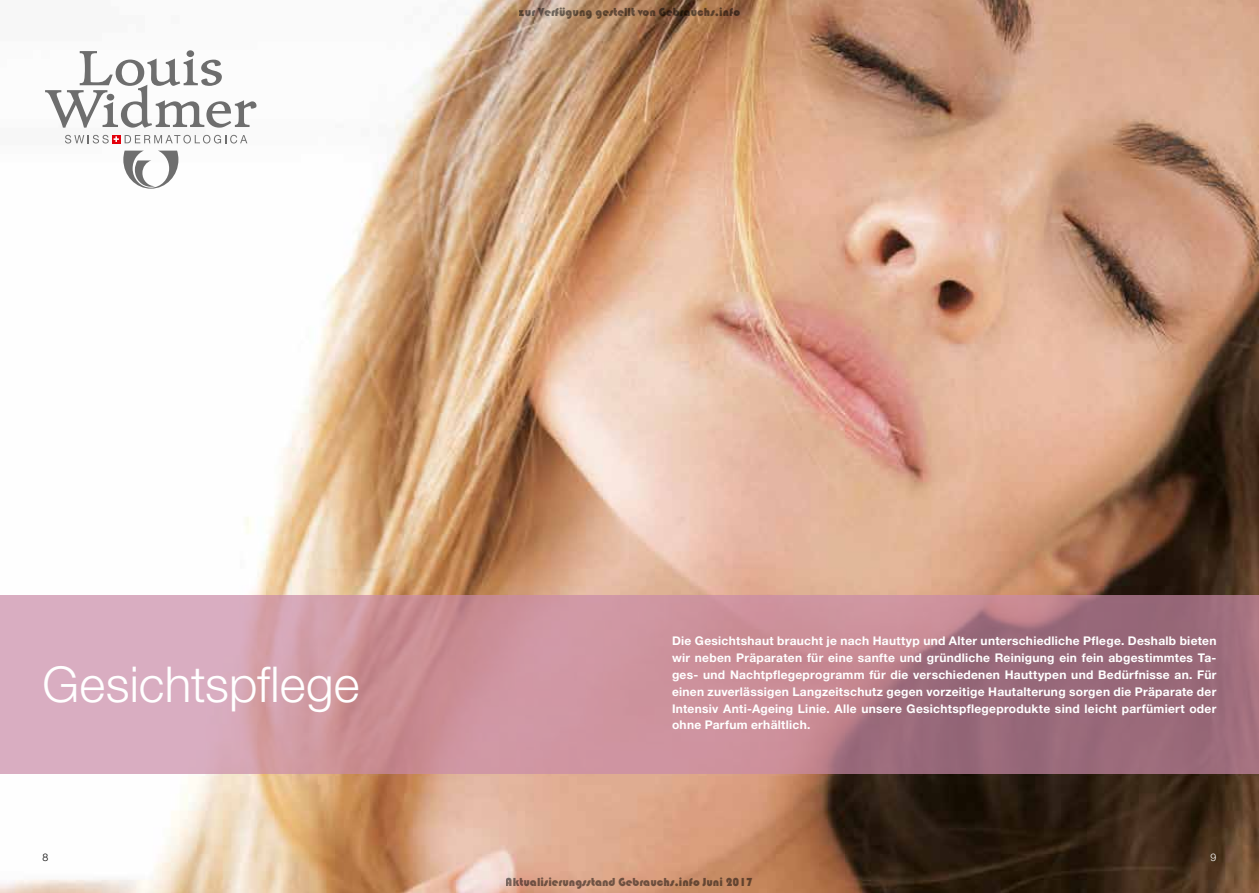
<style>
.page{position:relative;width:1259px;height:893px;background:#fff}
.page>*{position:absolute;margin:0;border:0;box-sizing:border-box;transform-origin:0 0}
.t1{font:300 49.5px "Helvetica Neue";letter-spacing:.005em;color:#fff}
.t2{font:700 12px/16.8px "Helvetica Neue";letter-spacing:.025em;color:#fff;text-align:justify}
.t3{font:12px "Bauhaus 93";color:rgb(0 0 0/.5)}
.t4{font:300 10.5px "Helvetica Neue";color:#000}
.t5{font:300 10.5px "Helvetica Neue";color:#fff}
</style>
<div class="page">
<img style="left:0;top:0;width:1259px;height:893px">
<svg style="left:0;top:595px;width:1259px;height:179px;background:#c08c99"></svg>
<svg style="left:123px;top:151px;width:55px;height:38px"></svg>
<div style="left:112px;top:135px;width:8px;height:9px;background:#e3000b"></div>
<svg style="left:65px;top:135px;width:54px;height:9px"></svg>
<svg style="left:125px;top:135px;width:122px;height:9px"></svg>
<svg style="left:45px;top:50px;width:211px;height:78px"></svg>
<p class="t3" style="left:519px;top:6px;width:223px">zur Verfügung gestellt von Gebrauchs.info</p>
<h1 class="t1" style="left:43px;top:654px;width:318px">Gesichtspflege</h1>
<p class="t2" style="left:672px;top:632px;width:546px">Die Gesichtshaut braucht je nach Hauttyp und Alter unterschiedliche Pflege. Deshalb bieten wir neben Präparaten für eine sanfte und gründliche Reinigung ein fein abgestimmtes Ta&shy;ges- und Nachtpflegeprogramm für die verschiedenen Hauttypen und Bedürfnisse an. Für einen zuverlässigen Langzeitschutz gegen vorzeitige Hautalterung sorgen die Präparate der Intensiv Anti-Ageing Linie. Alle unsere Gesichtspflegeprodukte sind leicht parfümiert oder ohne Parfum erhältlich.</p>
<p class="t4" style="left:43px;top:851px;width:7px">8</p>
<p class="t5" style="left:1210px;top:851px;width:7px">9</p>
<p class="t3" style="left:506px;top:875px;width:249px">Aktualisierungsstand Gebrauchs.info Juni 2017</p>
</div>
